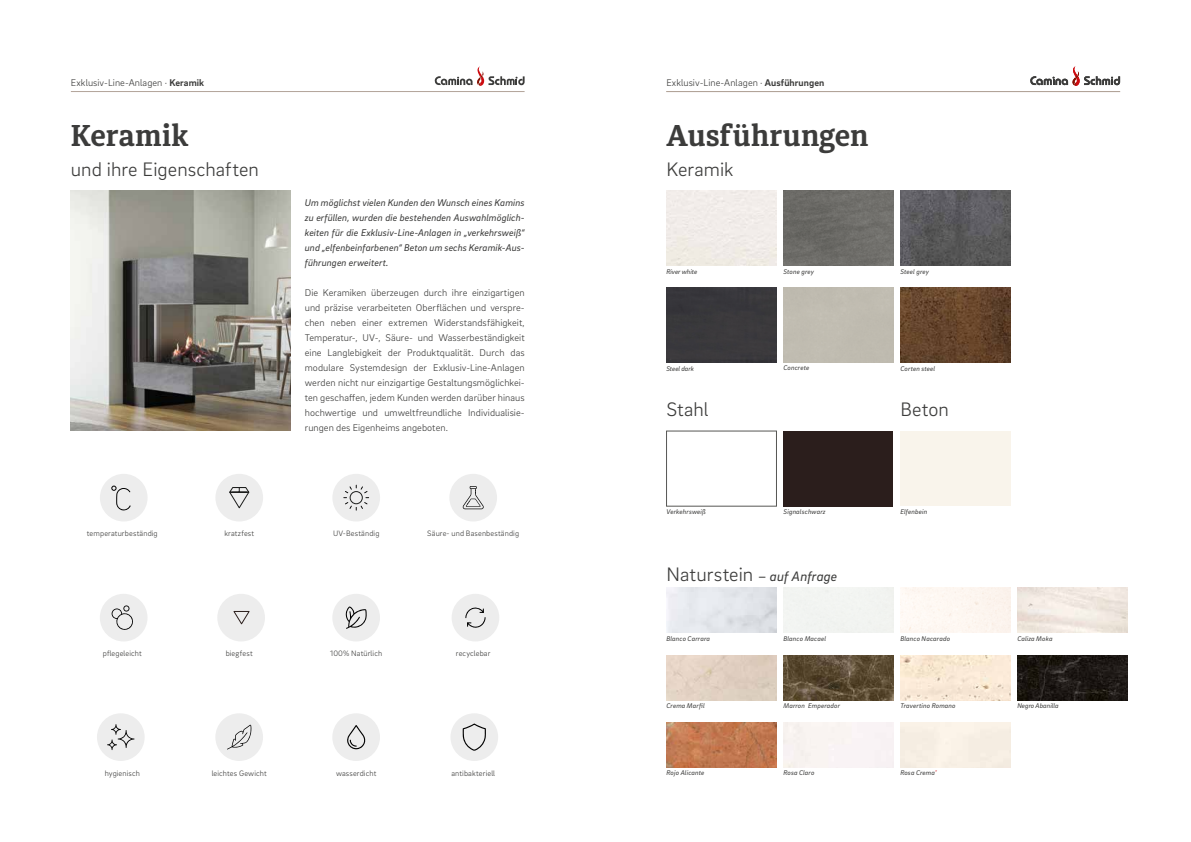
<style>
.page{position:relative;width:1191px;height:842px;background:#fff}
.page>*{position:absolute;margin:0;border:0;box-sizing:border-box;transform-origin:0 0}
.t1{font:700 30px "Diaria Pro";color:#3c3c3b}
.t2{font:300 20px "Brix Sans";letter-spacing:.005em;color:#3c3c3b}
.t3{font:italic 14px "Brix Sans";letter-spacing:.005em;color:#3c3c3b}
.t4{font:300 10px/15px "Brix Sans";letter-spacing:.005em;color:#3c3c3b;text-align:justify}
.t5{font:italic 10px/15px "Brix Sans";letter-spacing:.01em;color:#3c3c3b;text-align:justify}
.t6{font:300 8px "Brix Sans";letter-spacing:.015em;color:#3c3c3b}
.t7{font:italic 7px "Brix Sans";letter-spacing:.02em;color:#3c3c3b}
.t8{font:italic 7px "Brix Sans";color:#3c3c3b}
.s1{font-weight:700}
.s2{font-weight:300;font-style:normal;font-size:20px}
</style>
<div class="page">
<div style="left:100px;top:474px;width:48px;height:47px;background:#ededed;border-radius:50%"></div>
<div style="left:100px;top:594px;width:47px;height:47px;background:#ededed;border-radius:50%"></div>
<div style="left:97px;top:713px;width:48px;height:48px;background:#ededed;border-radius:50%"></div>
<div style="left:215px;top:713px;width:48px;height:48px;background:#ededed;border-radius:50%"></div>
<div style="left:332px;top:713px;width:48px;height:48px;background:#ededed;border-radius:50%"></div>
<div style="left:450px;top:713px;width:48px;height:48px;background:#ededed;border-radius:50%"></div>
<div style="left:217px;top:594px;width:48px;height:47px;background:#ededed;border-radius:50%"></div>
<div style="left:332px;top:594px;width:48px;height:47px;background:#ededed;border-radius:50%"></div>
<div style="left:451px;top:594px;width:48px;height:47px;background:#ededed;border-radius:50%"></div>
<div style="left:215px;top:474px;width:48px;height:47px;background:#ededed;border-radius:50%"></div>
<div style="left:332px;top:474px;width:48px;height:47px;background:#ededed;border-radius:50%"></div>
<div style="left:449px;top:474px;width:48px;height:47px;background:#ededed;border-radius:50%"></div>
<svg style="left:465px;top:607px;width:20px;height:21px"></svg>
<svg style="left:229px;top:487px;width:21px;height:22px"></svg>
<svg style="left:347px;top:725px;width:19px;height:25px"></svg>
<svg style="left:343px;top:485px;width:26px;height:26px"></svg>
<div style="left:350px;top:491px;width:13px;height:13px;border:1px solid #1c1d1c;border-radius:50%"></div>
<svg style="left:107px;top:724px;width:27px;height:26px"></svg>
<svg style="left:111px;top:605px;width:22px;height:25px"></svg>
<svg style="left:463px;top:723px;width:23px;height:28px"></svg>
<div style="left:900px;top:431px;width:110px;height:75px;background:#f9f4eb"></div>
<div style="left:783px;top:431px;width:110px;height:75px;background:#2b1e1c"></div>
<div style="left:666px;top:288px;width:110px;height:75px;background:#39383c"></div>
<img style="left:900px;top:288px;width:110px;height:75px">
<img style="left:783px;top:191px;width:110px;height:75px">
<img style="left:900px;top:191px;width:110px;height:75px">
<img style="left:666px;top:655px;width:110px;height:45px">
<img style="left:666px;top:722px;width:110px;height:45px">
<img style="left:783px;top:655px;width:110px;height:45px">
<div style="left:900px;top:588px;width:110px;height:45px;background:#fdf6f1"></div>
<img style="left:900px;top:655px;width:110px;height:45px">
<img style="left:1017px;top:588px;width:110px;height:45px">
<img style="left:1017px;top:655px;width:110px;height:45px">
<hr style="left:71px;top:91px;width:453px;height:1px;background:#b2a499">
<svg style="left:435px;top:66px;width:89px;height:20px"></svg>
<hr style="left:666px;top:91px;width:454px;height:1px;background:#b2a499">
<svg style="left:1030px;top:66px;width:90px;height:20px"></svg>
<img style="left:71px;top:191px;width:220px;height:240px">
<svg style="left:462px;top:486px;width:22px;height:23px"></svg>
<svg style="left:345px;top:606px;width:22px;height:23px"></svg>
<svg style="left:227px;top:725px;width:24px;height:24px"></svg>
<svg style="left:233px;top:611px;width:17px;height:14px"></svg>
<svg style="left:111px;top:486px;width:20px;height:25px"></svg>
<p class="t4" style="left:71px;top:75px;width:135px">Exklusiv-Line-Anlagen · <span class="s1">Keramik</span></p>
<p class="t4" style="left:666px;top:75px;width:159px">Exklusiv-Line-Anlagen · <span class="s1">Ausführungen</span></p>
<h1 class="t1" style="left:71px;top:117px;width:119px">Keramik</h1>
<h2 class="t2" style="left:71px;top:156px;width:190px">und ihre Eigenschaften</h2>
<p class="t5" style="left:305px;top:195px;width:221px">Um möglichst vielen Kunden den Wunsch eines Kamins zu erfüllen, wurden die bestehenden Auswahlmöglich&shy;keiten für die Exklusiv-Line-Anlagen in „verkehrsweiß“ und „elfenbeinfarbenen“ Beton um sechs Keramik-Aus&shy;führungen erweitert.</p>
<p class="t4" style="left:305px;top:285px;width:221px">Die Keramiken überzeugen durch ihre einzigartigen und präzise verarbeiteten Oberflächen und verspre&shy;chen neben einer extremen Widerstandsfähigkeit, Temperatur-, UV-, Säure- und Wasserbeständigkeit eine Langlebigkeit der Produktqualität. Durch das modulare Systemdesign der Exklusiv-Line-Anlagen werden nicht nur einzigartige Gestaltungsmöglichkei&shy;ten geschaffen, jedem Kunden werden darüber hinaus hochwertige und umweltfreundliche Individualisie&shy;rungen des Eigenheims angeboten.</p>
<p class="t6" style="left:87px;top:528px;width:72px">temperaturbeständig</p>
<p class="t6" style="left:103px;top:648px;width:40px">pflegeleicht</p>
<p class="t6" style="left:224px;top:528px;width:31px">kratzfest</p>
<p class="t6" style="left:333px;top:528px;width:48px">UV-Beständig</p>
<p class="t6" style="left:427px;top:528px;width:93px">Säure- und Basenbeständig</p>
<p class="t6" style="left:226px;top:648px;width:29px">biegfest</p>
<p class="t6" style="left:330px;top:648px;width:54px">100% Natürlich</p>
<p class="t6" style="left:456px;top:648px;width:36px">recyclebar</p>
<p class="t6" style="left:105px;top:768px;width:37px">hygienisch</p>
<p class="t6" style="left:212px;top:768px;width:57px">leichtes Gewicht</p>
<p class="t6" style="left:336px;top:768px;width:42px">wasserdicht</p>
<p class="t6" style="left:451px;top:768px;width:45px">antibakteriell</p>
<h1 class="t1" style="left:666px;top:117px;width:204px">Ausführungen</h1>
<h2 class="t2" style="left:666px;top:156px;width:69px">Keramik</h2>
<p class="t8" style="left:666px;top:267px;width:32px">River white</p>
<p class="t7" style="left:783px;top:267px;width:32px">Stone grey</p>
<p class="t7" style="left:900px;top:267px;width:30px">Steel grey</p>
<p class="t8" style="left:666px;top:364px;width:29px">Steel dark</p>
<p class="t7" style="left:783px;top:364px;width:27px">Concrete</p>
<p class="t7" style="left:900px;top:364px;width:36px">Corten steel</p>
<h2 class="t2" style="left:666px;top:396px;width:43px">Stahl</h2>
<h2 class="t2" style="left:900px;top:396px;width:50px">Beton</h2>
<p class="t7" style="left:666px;top:507px;width:41px">Verkehrsweiß</p>
<p class="t7" style="left:900px;top:507px;width:28px">Elfenbein</p>
<p class="t7" style="left:783px;top:507px;width:44px">Signalschwarz</p>
<h3 class="t3" style="left:666px;top:567px;width:172px"><span class="s2">Naturstein</span> – auf Anfrage</h3>
<p class="t7" style="left:666px;top:634px;width:45px">Blanco Carrara</p>
<p class="t7" style="left:900px;top:634px;width:51px">Blanco Nacarado</p>
<p class="t7" style="left:783px;top:634px;width:44px">Blanco Macael</p>
<p class="t7" style="left:666px;top:701px;width:40px">Crema Marfil</p>
<p class="t7" style="left:783px;top:701px;width:58px">Marron Emperador</p>
<p class="t7" style="left:900px;top:701px;width:57px">Travertino Romano</p>
<p class="t7" style="left:666px;top:768px;width:39px">Rojo Alicante</p>
<p class="t7" style="left:900px;top:768px;width:38px">Rosa Crema<sup>*</sup></p>
<p class="t7" style="left:783px;top:768px;width:33px">Rosa Claro</p>
<p class="t7" style="left:1017px;top:634px;width:37px">Caliza Moka</p>
<p class="t8" style="left:1017px;top:701px;width:43px">Negro Abanilla</p>
</div>
